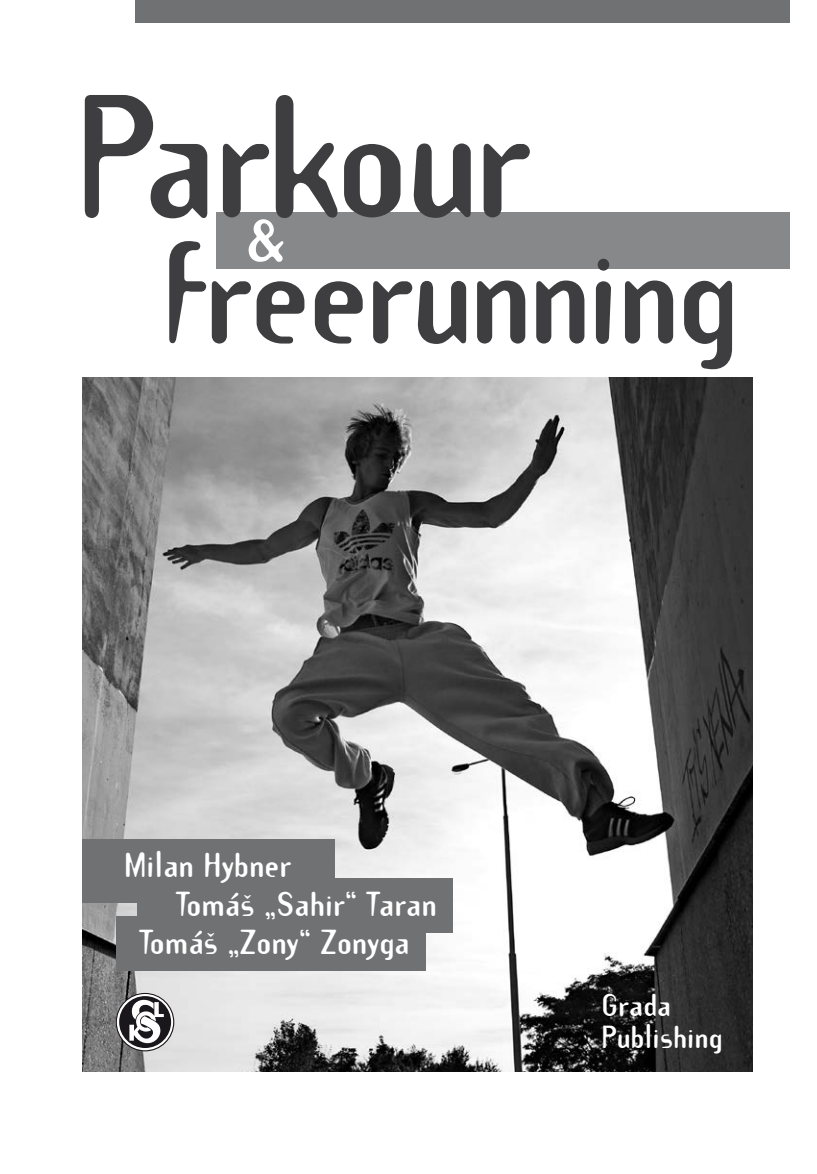
<style>
.page{position:relative;width:817px;height:1174px;background:#fff}
.page>*{position:absolute;margin:0;border:0;box-sizing:border-box;transform-origin:0 0}
.t1{font:700 153px "Template Gothic";letter-spacing:-.03em;color:#3e3d40}
.t2{font:700 129.6px "Template Gothic";letter-spacing:-.03em;color:#3e3d40}
.t3{font:700 59.2px "Template Gothic";color:#fff}
.t4{font:700 30.4px "Template Gothic";color:#fff}
.t5{font:700 28px/32px "Template Gothic";color:#fff}
</style>
<div class="page">
<img style="left:82px;top:377px;width:670px;height:694px">
<div style="left:135px;top:0;width:654px;height:23px;background:#707172"></div>
<div style="left:216px;top:212px;width:573px;height:57px;background:#87888a"></div>
<div style="left:82px;top:839px;width:253px;height:63px;background:#707172"></div>
<div style="left:138px;top:878px;width:315px;height:54px;background:#707172"></div>
<div style="left:116px;top:916px;width:309px;height:54px;background:#707172"></div>
<svg style="left:116px;top:993px;width:58px;height:58px"></svg>
<svg style="left:117px;top:994px;width:56px;height:56px"></svg>
<div style="left:119px;top:996px;width:52px;height:52px;background:#1a171c;border-radius:50%"></div>
<svg style="left:129px;top:997px;width:35px;height:47px"></svg>
<h1 class="t1" style="left:75px;top:61px;width:457px">Parkour</h1>
<h2 class="t2" style="left:161px;top:211px;width:579px">freerunning</h2>
<h3 class="t3" style="left:245px;top:201px;width:41px">&amp;</h3>
<p class="t4" style="left:124px;top:846px;width:168px">Milan Hybner</p>
<p class="t4" style="left:177px;top:885px;width:261px">Tomáš „Sahir“ Taran</p>
<p class="t4" style="left:140px;top:923px;width:271px">Tomáš „Zony“ Zonyga</p>
<p class="t5" style="left:601px;top:988px;width:123px">Grada<br>Publishing</p>
</div>
